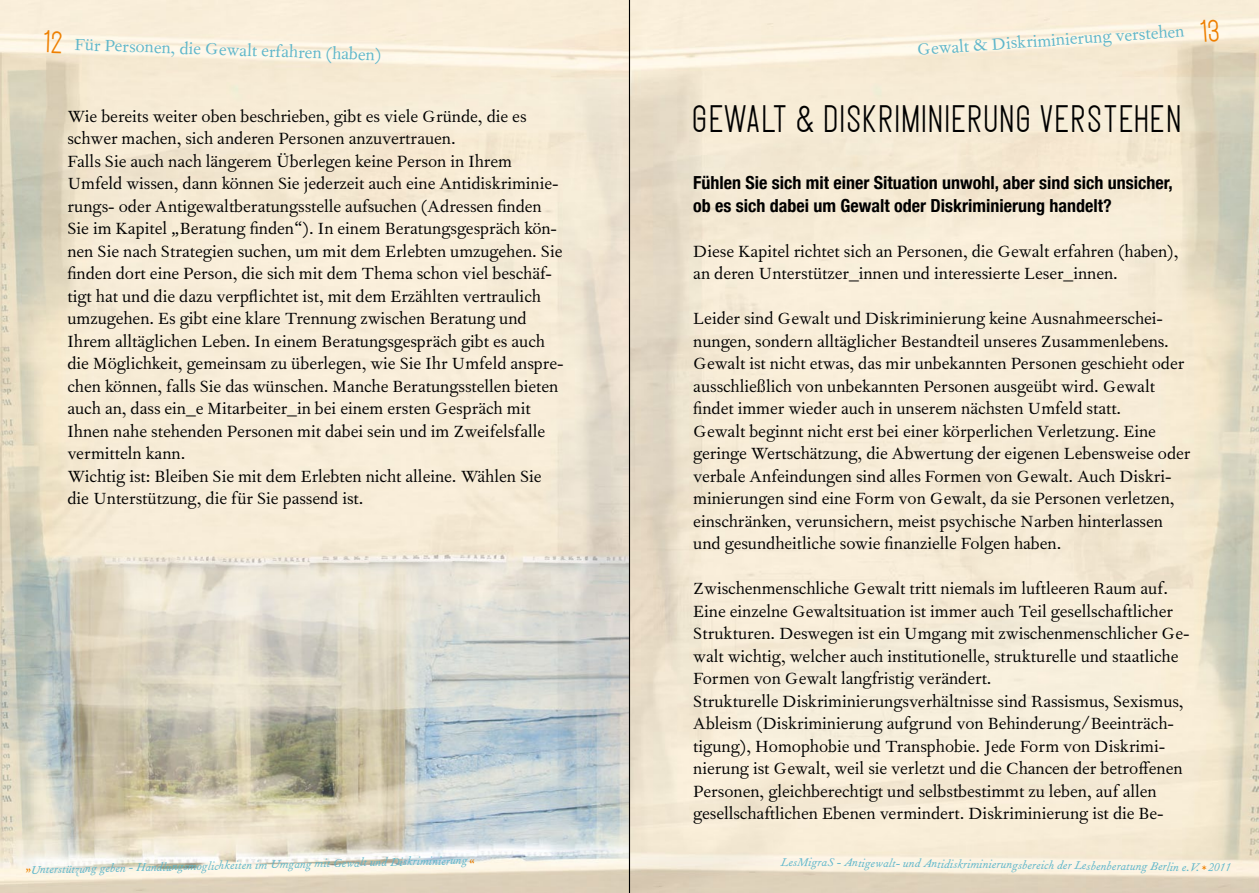
<style>
.page{position:relative;width:1259px;height:893px;background:#fff}
.page>*{position:absolute;margin:0;border:0;box-sizing:border-box;transform-origin:0 0}
.t1{font:33px "Chadwick";letter-spacing:.1em;color:#000}
.t2{font:19.5px/22.5px "Fournier MT Std";color:#000}
.t3{font:19.5px "Fournier MT Std";color:#5eb6ca}
.t4{font:700 condensed 18px/22.5px "Helvetica Neue";color:#000}
.t5{font:italic 13.5px "Fournier MT Std";color:#5eb6ca}
.s1{font-family:"Chadwick";font-size:27px;color:#ee7f00}
.s2{font-style:normal;color:#ee7f00}
.s3{color:#ee7f00}
</style>
<div class="page">
<img style="left:0;top:0;width:629px;height:893px">
<hr style="left:629px;top:0;width:1px;height:893px;background:#000">
<svg style="left:1200px;top:19px;width:19px;height:23px"></svg>
<p class="t3" style="left:44px;top:30px;width:339px;rotate:2deg"><span class="s1">12</span> Für Personen, die Gewalt erfahren (haben)</p>
<p class="t3" style="left:916px;top:36px;width:269px;rotate:-4deg">Gewalt &amp; Diskriminierung verstehen</p>
<p class="t2" style="left:67px;top:104px;width:497px">Wie bereits weiter oben beschrieben, gibt es viele Gründe, die es schwer machen, sich anderen Personen anzuvertrauen.<br>Falls Sie auch nach längerem Überlegen keine Person in Ihrem Umfeld wissen, dann können Sie jederzeit auch eine Antidiskriminie&shy;rungs- oder Antigewaltberatungsstelle aufsuchen (Adressen finden Sie im Kapitel „Beratung finden“). In einem Beratungsgespräch kön&shy;nen Sie nach Strategien suchen, um mit dem Erlebten umzugehen. Sie finden dort eine Person, die sich mit dem Thema schon viel beschäf&shy;tigt hat und die dazu verpflichtet ist, mit dem Erzählten vertraulich umzugehen. Es gibt eine klare Trennung zwischen Beratung und Ihrem alltäglichen Leben. In einem Beratungsgespräch gibt es auch die Möglichkeit, gemeinsam zu überlegen, wie Sie Ihr Umfeld anspre&shy;chen können, falls Sie das wünschen. Manche Beratungsstellen bieten auch an, dass ein_e Mitarbeiter_in bei einem ersten Gespräch mit Ihnen nahe stehenden Personen mit dabei sein und im Zweifelsfalle vermitteln kann.<br>Wichtig ist: Bleiben Sie mit dem Erlebten nicht alleine. Wählen Sie die Unterstützung, die für Sie passend ist.</p>
<h1 class="t1" style="left:693px;top:104px;width:488px">GEWALT &amp; DISKRIMINIERUNG VERSTEHEN</h1>
<p class="t4" style="left:693px;top:171px;width:481px">Fühlen Sie sich mit einer Situation unwohl, aber sind sich unsicher, ob es sich dabei um Gewalt oder Diskriminierung handelt?</p>
<p class="t2" style="left:693px;top:239px;width:486px">Diese Kapitel richtet sich an Personen, die Gewalt erfahren (haben), an deren Unterstützer_innen und interessierte Leser_innen.</p>
<p class="t2" style="left:693px;top:307px;width:499px">Leider sind Gewalt und Diskriminierung keine Ausnahmeerschei&shy;nungen, sondern alltäglicher Bestandteil unseres Zusammenlebens.<br>Gewalt ist nicht etwas, das mir unbekannten Personen geschieht oder ausschließlich von unbekannten Personen ausgeübt wird. Gewalt findet immer wieder auch in unserem nächsten Umfeld statt.<br>Gewalt beginnt nicht erst bei einer körperlichen Verletzung. Eine geringe Wertschätzung, die Abwertung der eigenen Lebensweise oder verbale Anfeindungen sind alles Formen von Gewalt. Auch Diskri&shy;minierungen sind eine Form von Gewalt, da sie Personen verletzen, einschränken, verunsichern, meist psychische Narben hinterlassen und gesundheitliche sowie finanzielle Folgen haben.</p>
<p class="t2" style="left:693px;top:577px;width:498px">Zwischenmenschliche Gewalt tritt niemals im luftleeren Raum auf.<br>Eine einzelne Gewaltsituation ist immer auch Teil gesellschaftlicher Strukturen. Deswegen ist ein Umgang mit zwischenmenschlicher Ge&shy;walt wichtig, welcher auch institutionelle, strukturelle und staatliche Formen von Gewalt langfristig verändert.<br>Strukturelle Diskriminierungsverhältnisse sind Rassismus, Sexismus, Ableism (Diskriminierung aufgrund von Behinderung/Beeinträch&shy;tigung), Homophobie und Transphobie. Jede Form von Diskrimi&shy;nierung ist Gewalt, weil sie verletzt und die Chancen der betroffenen Personen, gleichberechtigt und selbstbestimmt zu leben, auf allen gesellschaftlichen Ebenen vermindert. Diskriminierung ist die Be-</p>
<p class="t5" style="left:25px;top:860px;width:450px;rotate:-1deg"><span class="s2">»</span>Unterstützung geben - Handlungsmoglichkeiten im Umgang mit Gewalt und Diskriminierung <span class="s2">«</span></p>
<p class="t5" style="left:781px;top:852px;width:451px;rotate:1deg">LesMigraS - Antigewalt- und Antidiskriminierungsbereich der Lesbenberatung Berlin e.V. <span class="s3">*</span> 2011</p>
</div>
